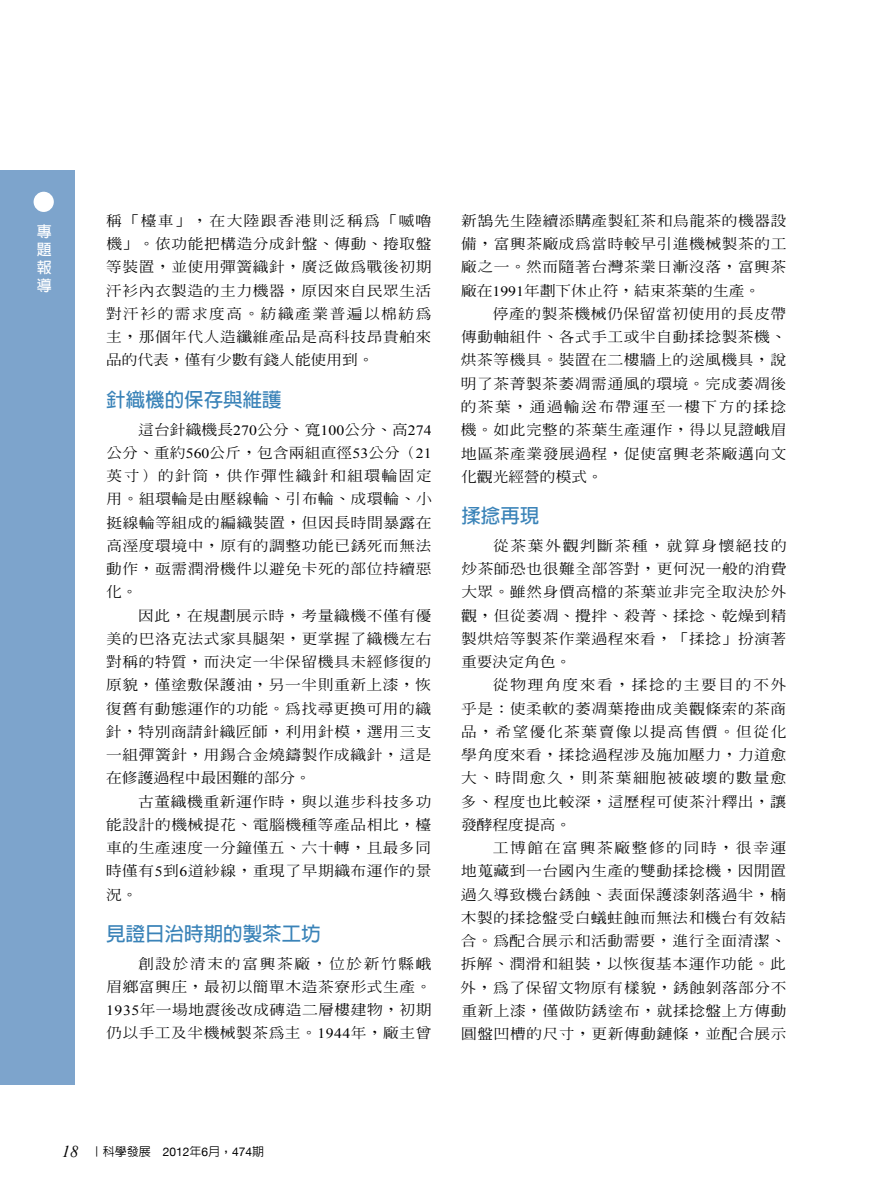
<style>
.page{position:relative;width:893px;height:1191px;background:#fff}
.page>*{position:absolute;margin:0;border:0;box-sizing:border-box;transform-origin:0 0}
.t1{font:700 19.5px "AR Hei B5";color:#3a83b8}
.t2{font:700 15px/18px "AR Hei B5";color:#fff;text-align:justify}
.t3{font:500 14.1px/23.2px "AR Ming B5";letter-spacing:.035em;color:#000;text-align:justify;scale:1.11 1}
.t4{font:500 12px "AR Hei B5";color:#000}
.s1{font-family:"Adobe Ming Std";font-weight:300}
.s2{font-family:"Times New Roman";font-weight:400}
.s3{font-family:"Times New Roman";font-weight:400;font-style:italic;font-size:16.5px}
.s4{font-family:"Helvetica Neue";font-weight:400}
</style>
<div class="page">
<div style="left:0;top:170px;width:74px;height:914px;background:#7da4cc"></div>
<div style="left:34px;top:192px;width:20px;height:20px;background:#fff;border-radius:50%"></div>
<p class="t2" style="left:37px;top:222px;width:16px">專題報導</p>
<p class="t3" style="left:106px;top:209px;width:295px">稱「檯車」，在大陸跟香港則泛稱為「<span class="s1">喴</span>嚕機」。依功能把構造分成針盤、傳動、捲取盤等裝置，並使用彈簧織針，廣泛做為戰後初期汗衫內衣製造的主力機器，原因來自民眾生活對汗衫的需求度高。紡織產業普遍以棉紡為主，那個年代人造纖維產品是高科技昂貴舶來品的代表，僅有少數有錢人能使用到。</p>
<h1 class="t1" style="left:106px;top:390px;width:177px">針織機的保存與維護</h1>
<p class="t3" style="left:106px;top:417px;width:295px;text-indent:32px">這台針織機長<span class="s2">270</span>公分、寬<span class="s2">100</span>公分、高<span class="s2">274</span>公分、重約<span class="s2">560</span>公斤，包含兩組直徑<span class="s2">53</span>公分（<span class="s2">21</span>英寸）的針筒，供作彈性織針和組環輪固定用。組環輪是由壓線輪、引布輪、成環輪、小挺線輪等組成的編織裝置，但因長時間暴露在高溼度環境中，原有的調整功能已銹死而無法動作，亟需潤滑機件以避免卡死的部位持續惡化。</p>
<p class="t3" style="left:106px;top:603px;width:295px;text-indent:32px">因此，在規劃展示時，考量織機不僅有優美的巴洛克法式家具腿架，更掌握了織機左右對稱的特質，而決定一半保留機具未經修復的原貌，僅塗敷保護油，另一半則重新上漆，恢復舊有動態運作的功能。為找尋更換可用的織針，特別商請針織匠師，利用針模，選用三支一組彈簧針，用錫合金燒鑄製作成織針，這是在修護過程中最困難的部分。</p>
<p class="t3" style="left:106px;top:789px;width:295px;text-indent:32px">古董織機重新運作時，與以進步科技多功能設計的機械提花、電腦機種等產品相比，檯車的生產速度一分鐘僅五、六十轉，且最多同時僅有<span class="s2">5</span>到<span class="s2">6</span>道紗線，重現了早期織布運作的景況。</p>
<h1 class="t1" style="left:106px;top:924px;width:216px">見證日治時期的製茶工坊</h1>
<p class="t3" style="left:106px;top:951px;width:295px;text-indent:32px">創設於清末的富興茶廠，位於新竹縣峨眉鄉富興庄，最初以簡單木造茶寮形式生產。<span class="s2">1935</span>年一場地震後改成磚造二層樓建物，初期仍以手工及半機械製茶為主。<span class="s2">1944</span>年，廠主曾</p>
<p class="t3" style="left:461px;top:209px;width:295px">新鵠先生陸續添購產製紅茶和烏龍茶的機器設備，富興茶廠成為當時較早引進機械製茶的工廠之一。然而隨著台灣茶業日漸沒落，富興茶廠在<span class="s2">1991</span>年劃下休止符，結束茶葉的生產。</p>
<p class="t3" style="left:461px;top:302px;width:295px;text-indent:32px">停產的製茶機械仍保留當初使用的長皮帶傳動軸組件、各式手工或半自動揉捻製茶機、烘茶等機具。裝置在二樓牆上的送風機具，說明了茶菁製茶萎凋需通風的環境。完成萎凋後的茶葉，通過輸送布帶運至一樓下方的揉捻機。如此完整的茶葉生產運作，得以見證峨眉地區茶產業發展過程，促使富興老茶廠邁向文化觀光經營的模式。</p>
<h1 class="t1" style="left:461px;top:506px;width:79px">揉捻再現</h1>
<p class="t3" style="left:461px;top:534px;width:295px;text-indent:32px">從茶葉外觀判斷茶種，就算身懷絕技的炒茶師恐也很難全部答對，更何況一般的消費大眾。雖然身價高檔的茶葉並非完全取決於外觀，但從萎凋、攪拌、殺菁、揉捻、乾燥到精製烘焙等製茶作業過程來看，「揉捻」扮演著重要決定角色。</p>
<p class="t3" style="left:461px;top:673px;width:295px;text-indent:32px">從物理角度來看，揉捻的主要目的不外乎是：使柔軟的萎凋葉捲曲成美觀條索的茶商品，希望優化茶葉賣像以提高售價。但從化學角度來看，揉捻過程涉及施加壓力，力道愈大、時間愈久，則茶葉細胞被破壞的數量愈多、程度也比較深，這歷程可使茶汁釋出，讓發酵程度提高。</p>
<p class="t3" style="left:461px;top:836px;width:295px;text-indent:32px">工博館在富興茶廠整修的同時，很幸運地蒐藏到一台國內生產的雙動揉捻機，因閒置過久導致機台銹蝕、表面保護漆剝落過半，楠木製的揉捻盤受白蟻蛀蝕而無法和機台有效結合。為配合展示和活動需要，進行全面清潔、拆解、潤滑和組裝，以恢復基本運作功能。此外，為了保留文物原有樣貌，銹蝕剝落部分不重新上漆，僅做防銹塗布，就揉捻盤上方傳動圓盤凹槽的尺寸，更新傳動鏈條，並配合展示</p>
<p class="t4" style="left:62px;top:1145px;width:204px"><span class="s3">18</span> ｜科學發展 <span class="s4">2012</span>年<span class="s4">6</span>月，<span class="s4">474</span>期</p>
</div>
